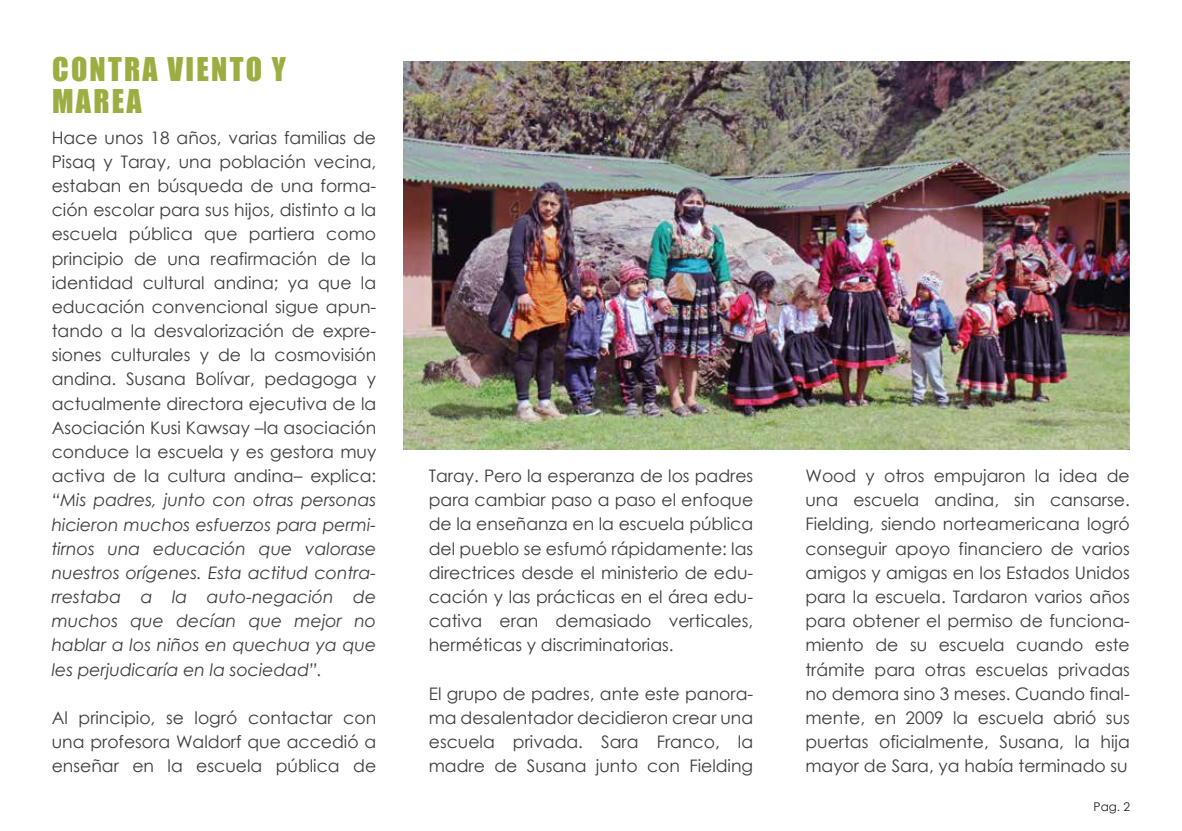
<style>
.page{position:relative;width:1182px;height:831px;background:#fff}
.page>*{position:absolute;margin:0;border:0;box-sizing:border-box;transform-origin:0 0}
.t1{font:30px/31.5px "Impact";letter-spacing:.075em;color:#9dad41}
.t2{font:17.25px/24.2px "Century Gothic";color:#3c3c3b;text-align:justify}
.t3{font:italic 17.25px/24.2px "Century Gothic";color:#3c3c3b;text-align:justify}
.t4{font:12px "Century Gothic";color:#1d1d1b}
</style>
<div class="page">
<img style="left:403px;top:61px;width:727px;height:388px">
<h1 class="t1" style="left:52px;top:53px;width:235px">CONTRA VIENTO Y<br>MAREA</h1>
<p class="t2" style="left:52px;top:125px;width:326px">Hace unos 18 años, varias familias de Pisaq y Taray, una población vecina, estaban en búsqueda de una forma&shy;ción escolar para sus hijos, distinto a la escuela pública que partiera como principio de una reafirmación de la identidad cultural andina; ya que la educación convencional sigue apun&shy;tando a la desvalorización de expre&shy;siones culturales y de la cosmovisión andina. Susana Bolívar, pedagoga y actualmente directora ejecutiva de la Asociación Kusi Kawsay –la asociación conduce la escuela y es gestora muy activa de la cultura andina– explica:</p>
<p class="t3" style="left:52px;top:487px;width:326px">“Mis padres, junto con otras personas hicieron muchos esfuerzos para permi&shy;tirnos una educación que valorase nuestros orígenes. Esta actitud contra&shy;rrestaba a la auto-negación de muchos que decían que mejor no hablar a los niños en quechua ya que les perjudicaría en la sociedad”.</p>
<p class="t2" style="left:52px;top:705px;width:326px">Al principio, se logró contactar con una profesora Waldorf que accedió a enseñar en la escuela pública de</p>
<p class="t2" style="left:429px;top:463px;width:326px">Taray. Pero la esperanza de los padres para cambiar paso a paso el enfoque de la enseñanza en la escuela pública del pueblo se esfumó rápidamente: las directrices desde el ministerio de edu&shy;cación y las prácticas en el área edu&shy;cativa eran demasiado verticales, herméticas y discriminatorias.</p>
<p class="t2" style="left:429px;top:680px;width:326px">El grupo de padres, ante este panora&shy;ma desalentador decidieron crear una escuela privada. Sara Franco, la madre de Susana junto con Fielding</p>
<p class="t2" style="left:805px;top:463px;width:326px">Wood y otros empujaron la idea de una escuela andina, sin cansarse.<br>Fielding, siendo norteamericana logró conseguir apoyo financiero de varios amigos y amigas en los Estados Unidos para la escuela. Tardaron varios años para obtener el permiso de funciona&shy;miento de su escuela cuando este trámite para otras escuelas privadas no demora sino 3 meses. Cuando final&shy;mente, en 2009 la escuela abrió sus puertas oficialmente, Susana, la hija mayor de Sara, ya había terminado su</p>
<p class="t4" style="left:1094px;top:797px;width:38px">Pag. 2</p>
</div>
